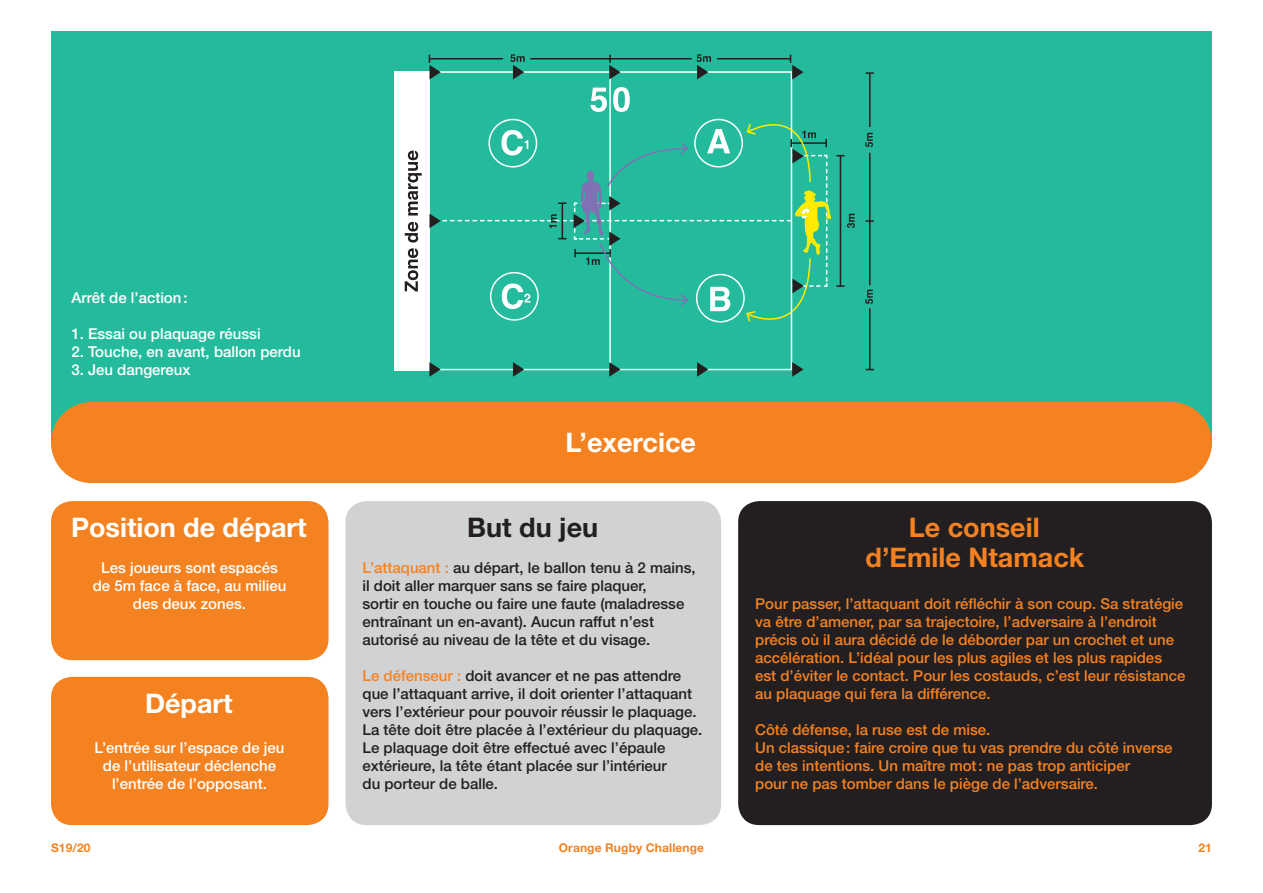
<style>
.page{position:relative;width:1263px;height:893px;background:#fff}
.page>*{position:absolute;margin:0;border:0;box-sizing:border-box;transform-origin:0 0}
.t1{font:700 27px "Helvetica Neue LT Std";color:#fff}
.t2{font:700 27px "Helvetica Neue LT Std";color:#f58220}
.t3{font:700 27px "Helvetica Neue LT Std";color:#231f20}
.t4{font:500 15px/18px "Helvetica Neue LT Std";color:#f58220}
.t5{font:500 15px/18px "Helvetica Neue LT Std";color:#231f20}
.t6{font:500 15px "Helvetica Neue LT Std";color:#fff}
.t7{font:700 12px "Helvetica Neue LT Std";letter-spacing:.01em;color:#f58220}
.s1{color:#f58220}
</style>
<div class="page">
<div style="left:51px;top:32px;width:1161px;height:415px;background:#24bb9d"></div>
<div style="left:345px;top:501px;width:376px;height:324px;background:#d1d2d4;border-radius:21px"></div>
<div style="left:51px;top:501px;width:277px;height:159px;background:#f58220;border-radius:21px"></div>
<div style="left:51px;top:677px;width:277px;height:148px;background:#f58220;border-radius:21px"></div>
<div style="left:738px;top:501px;width:474px;height:324px;background:#231f20;border-radius:21px"></div>
<div style="left:51px;top:402px;width:1161px;height:81px;background:#f58220;border-radius:40px"></div>
<hr style="left:429px;top:58px;width:74px;height:1px;background:#231f20">
<hr style="left:610px;top:58px;width:82px;height:1px;background:#231f20">
<hr style="left:530px;top:58px;width:80px;height:1px;background:#231f20">
<hr style="left:717px;top:58px;width:73px;height:1px;background:#231f20">
<hr style="left:869px;top:153px;width:1px;height:132px;background:#231f20">
<svg style="left:866px;top:220px;width:8px;height:2px"></svg>
<hr style="left:869px;top:73px;width:1px;height:54px;background:#231f20">
<svg style="left:866px;top:72px;width:8px;height:2px"></svg>
<hr style="left:869px;top:308px;width:1px;height:61px;background:#231f20">
<svg style="left:865px;top:290px;width:8px;height:14px"></svg>
<svg style="left:865px;top:133px;width:8px;height:14px"></svg>
<div style="left:394px;top:71px;width:35px;height:299px;background:#fff"></div>
<svg style="left:405px;top:222px;width:13px;height:69px"></svg>
<svg style="left:408px;top:151px;width:14px;height:65px"></svg>
<svg style="left:513px;top:362px;width:11px;height:15px"></svg>
<svg style="left:510px;top:54px;width:15px;height:25px"></svg>
<svg style="left:697px;top:54px;width:14px;height:25px"></svg>
<svg style="left:790px;top:55px;width:13px;height:24px"></svg>
<svg style="left:429px;top:362px;width:12px;height:15px"></svg>
<svg style="left:429px;top:55px;width:12px;height:24px"></svg>
<svg style="left:609px;top:362px;width:11px;height:15px"></svg>
<svg style="left:697px;top:362px;width:11px;height:15px"></svg>
<svg style="left:792px;top:362px;width:11px;height:15px"></svg>
<svg style="left:609px;top:55px;width:11px;height:24px"></svg>
<svg style="left:429px;top:87px;width:426px;height:256px"></svg>
<p class="t6" style="left:71px;top:289px;width:118px">Arrêt de l’action:</p>
<p class="t6" style="left:71px;top:325px;width:191px">1. Essai ou plaquage réussi</p>
<p class="t6" style="left:71px;top:343px;width:231px">2. Touche, en avant, ballon perdu</p>
<p class="t6" style="left:71px;top:361px;width:121px">3. Jeu dangereux</p>
<p class="t1" style="left:71px;top:511px;width:237px">Position de départ</p>
<p class="t6" style="left:101px;top:559px;width:178px">Les joueurs sont espacés</p>
<p class="t6" style="left:93px;top:577px;width:195px">de 5m face à face, au milieu</p>
<p class="t6" style="left:133px;top:595px;width:115px">des deux zones.</p>
<p class="t1" style="left:145px;top:687px;width:89px">Départ</p>
<p class="t6" style="left:95px;top:739px;width:191px">L’entrée sur l’espace de jeu</p>
<p class="t6" style="left:103px;top:757px;width:175px">de l’utilisateur déclenche</p>
<p class="t6" style="left:112px;top:775px;width:157px">l’entrée de l’opposant.</p>
<p class="t1" style="left:566px;top:426px;width:132px">L’exercice</p>
<p class="t3" style="left:467px;top:511px;width:133px">But du jeu</p>
<p class="t5" style="left:362px;top:559px;width:335px"><span class="s1">L’attaquant :</span> au départ, le ballon tenu à 2 mains, il doit aller marquer sans se faire plaquer,<br>sortir en touche ou faire une faute (maladresse entraînant un en-avant). Aucun raffut n’est autorisé au niveau de la tête et du visage.</p>
<p class="t5" style="left:362px;top:667px;width:341px"><span class="s1">Le défenseur :</span> doit avancer et ne pas attendre que l’attaquant arrive, il doit orienter l’attaquant vers l’extérieur pour pouvoir réussir le plaquage.<br>La tête doit être placée à l’extérieur du plaquage.<br>Le plaquage doit être effectué avec l’épaule extérieure, la tête étant placée sur l’intérieur</p>
<p class="t5" style="left:362px;top:775px;width:137px">du porteur de balle.</p>
<p class="t2" style="left:909px;top:511px;width:132px">Le conseil</p>
<p class="t2" style="left:865px;top:541px;width:220px">d’Emile Ntamack</p>
<p class="t4" style="left:755px;top:595px;width:429px">Pour passer, l’attaquant doit réfléchir à son coup. Sa stratégie va être d’amener, par sa trajectoire, l’adversaire à l’endroit précis où il aura décidé de le déborder par un crochet et une accélération. L’idéal pour les plus agiles et les plus rapides</p>
<p class="t4" style="left:755px;top:667px;width:432px">est d’éviter le contact. Pour les costauds, c’est leur résistance</p>
<p class="t4" style="left:755px;top:685px;width:237px">au plaquage qui fera la différence.</p>
<p class="t4" style="left:755px;top:721px;width:237px">Côté défense, la ruse est de mise.</p>
<p class="t4" style="left:755px;top:739px;width:419px">Un classique: faire croire que tu vas prendre du côté inverse</p>
<p class="t4" style="left:755px;top:757px;width:376px">de tes intentions. Un maître mot: ne pas trop anticiper</p>
<p class="t4" style="left:755px;top:775px;width:344px">pour ne pas tomber dans le piège de l’adversaire.</p>
<p class="t7" style="left:51px;top:840px;width:41px">S19/20</p>
<p class="t7" style="left:559px;top:840px;width:147px">Orange Rugby Challenge</p>
<p class="t7" style="left:1198px;top:840px;width:15px">21</p>
</div>
